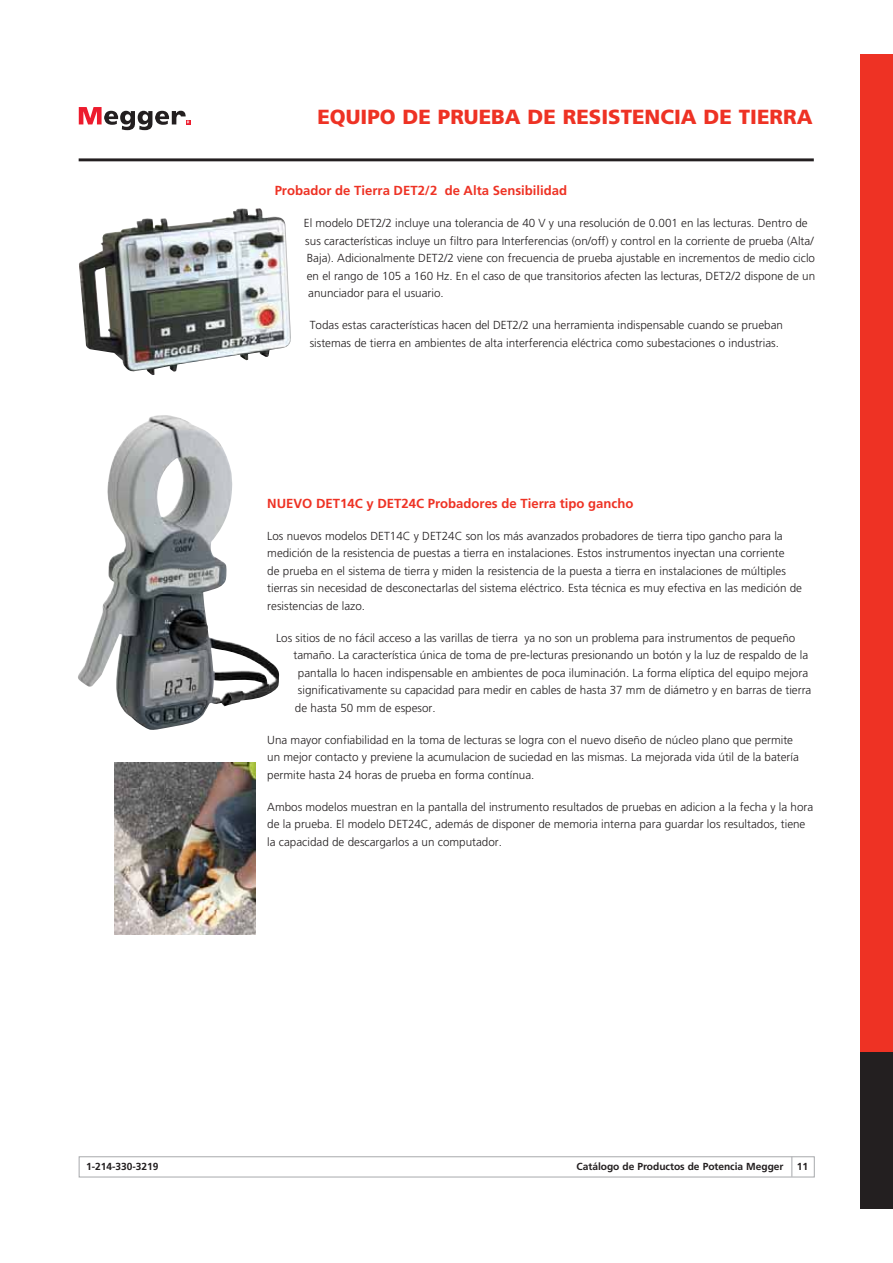
<style>
.page{position:relative;width:893px;height:1263px;background:#fff}
.page>*{position:absolute;margin:0;border:0;box-sizing:border-box;transform-origin:0 0}
.t1{font:900 20.4px "Frutiger";color:#ee3224}
.t2{font:700 13.2px "Frutiger";color:#ee3224}
.t3{font:300 11.7px/17.5px "Frutiger";color:#231f20}
.t4{font:700 10.2px "Frutiger";letter-spacing:-.005em;color:#231f20}
</style>
<div class="page">
<div style="left:79px;top:1156px;width:736px;height:21px;border:1px solid #a7a9ac"></div>
<svg style="left:791px;top:1157px;width:1px;height:20px"></svg>
<svg style="left:79px;top:107px;width:111px;height:23px"></svg>
<hr style="left:79px;top:158px;width:735px;height:3px;background:#231f20">
<div style="left:860px;top:54px;width:33px;height:1002px;background:#ee3224"></div>
<div style="left:860px;top:1052px;width:33px;height:157px;background:#231f20"></div>
<img style="left:115px;top:763px;width:140px;height:171px">
<img style="left:78px;top:415px;width:201px;height:315px">
<img style="left:79px;top:208px;width:212px;height:167px">
<h1 class="t1" style="left:317px;top:108px;width:497px">EQUIPO DE PRUEBA DE RESISTENCIA DE TIERRA</h1>
<p class="t2" style="left:275px;top:185px;width:294px">Probador de Tierra DET2/2 de Alta Sensibilidad</p>
<p class="t3" style="left:304px;top:215px;width:513px">El modelo DET2/2 incluye una tolerancia de 40 V y una resolución de 0.001 en las lecturas. Dentro de sus características incluye un filtro para Interferencias (on/off) y control en la corriente de prueba (Alta/ Baja). Adicionalmente DET2/2 viene con frecuencia de prueba ajustable en incrementos de medio ciclo en el rango de 105 a 160 Hz. En el caso de que transitorios afecten las lecturas, DET2/2 dispone de un anunciador para el usuario.</p>
<p class="t3" style="left:310px;top:317px;width:475px">Todas estas características hacen del DET2/2 una herramienta indispensable cuando se prueban sistemas de tierra en ambientes de alta interferencia eléctrica como subestaciones o industrias.</p>
<p class="t2" style="left:267px;top:498px;width:368px">NUEVO DET14C y DET24C Probadores de Tierra tipo gancho</p>
<p class="t3" style="left:267px;top:528px;width:536px">Los nuevos modelos DET14C y DET24C son los más avanzados probadores de tierra tipo gancho para la medición de la resistencia de puestas a tierra en instalaciones. Estos instrumentos inyectan una corriente<br>de prueba en el sistema de tierra y miden la resistencia de la puesta a tierra en instalaciones de múltiples tierras sin necesidad de desconectarlas del sistema eléctrico. Esta técnica es muy efectiva en las medición de resistencias de lazo.</p>
<p class="t3" style="left:276px;top:630px;width:521px">Los sitios de no fácil acceso a las varillas de tierra ya no son un problema para instrumentos de pequeño</p>
<p class="t3" style="left:293px;top:647px;width:516px">tamaño. La característica única de toma de pre-lecturas presionando un botón y la luz de respaldo de la</p>
<p class="t3" style="left:298px;top:665px;width:512px">pantalla lo hacen indispensable en ambientes de poca iluminación. La forma elíptica del equipo mejora</p>
<p class="t3" style="left:298px;top:682px;width:515px">significativamente su capacidad para medir en cables de hasta 37 mm de diámetro y en barras de tierra</p>
<p class="t3" style="left:295px;top:700px;width:142px">de hasta 50 mm de espesor.</p>
<p class="t3" style="left:267px;top:732px;width:533px">Una mayor confiabilidad en la toma de lecturas se logra con el nuevo diseño de núcleo plano que permite un mejor contacto y previene la acumulacion de suciedad en las mismas. La mejorada vida útil de la batería permite hasta 24 horas de prueba en forma contínua.</p>
<p class="t3" style="left:267px;top:799px;width:547px">Ambos modelos muestran en la pantalla del instrumento resultados de pruebas en adicion a la fecha y la hora de la prueba. El modelo DET24C, además de disponer de memoria interna para guardar los resultados, tiene la capacidad de descargarlos a un computador.</p>
<p class="t4" style="left:86px;top:1162px;width:74px">1-214-330-3219</p>
<p class="t4" style="left:577px;top:1162px;width:208px">Catálogo de Productos de Potencia Megger</p>
<p class="t4" style="left:797px;top:1162px;width:13px">11</p>
</div>
